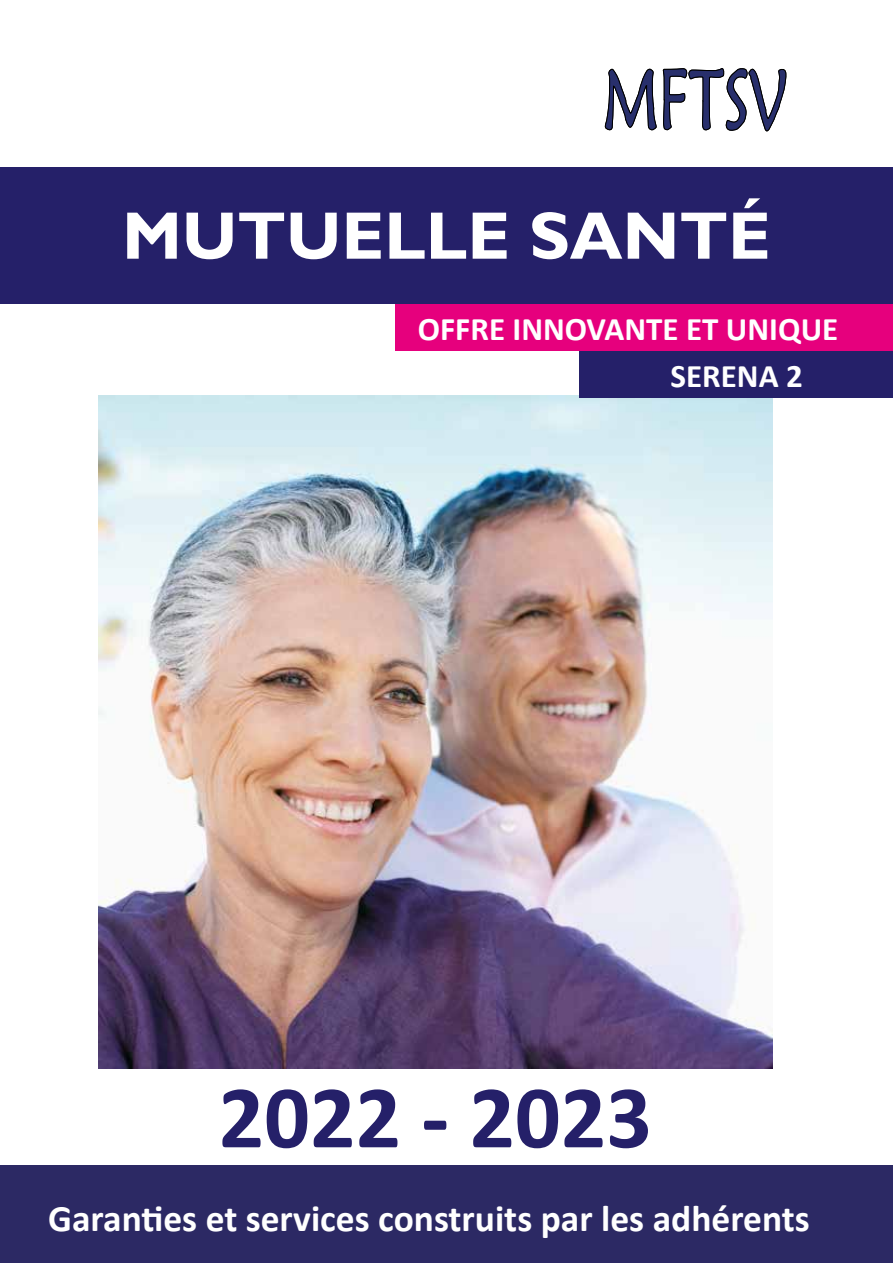
<style>
.page{position:relative;width:893px;height:1263px;background:#fff}
.page>*{position:absolute;margin:0;border:0;box-sizing:border-box;transform-origin:0 0}
.t1{font:700 90px "Calibri";color:#252069}
.t2{font:700 67.5px "Gill Sans";color:#fff}
.t3{font:700 37.5px "Calibri";color:#fff}
.t4{font:700 33px/46.8px "Calibri";color:#fff}
</style>
<div class="page">
<div style="left:0;top:167px;width:893px;height:136px;background:#252069"></div>
<div style="left:0;top:1166px;width:893px;height:97px;background:#2c2964"></div>
<img style="left:99px;top:395px;width:673px;height:673px">
<div style="left:395px;top:304px;width:498px;height:47px;background:#e6007d"></div>
<div style="left:579px;top:351px;width:314px;height:47px;background:#252069"></div>
<svg style="left:604px;top:68px;width:182px;height:64px"></svg>
<h2 class="t2" style="left:122px;top:195px;width:650px">MUTUELLE SANTÉ</h2>
<p class="t4" style="left:671px;top:305px;width:169px;text-indent:-253px">OFFRE INNOVANTE ET UNIQUE<br>SERENA 2</p>
<h1 class="t1" style="left:219px;top:1054px;width:435px">2022 - 2023</h1>
<p class="t3" style="left:48px;top:1192px;width:763px">Garanties et services construits par les adhérents</p>
</div>
